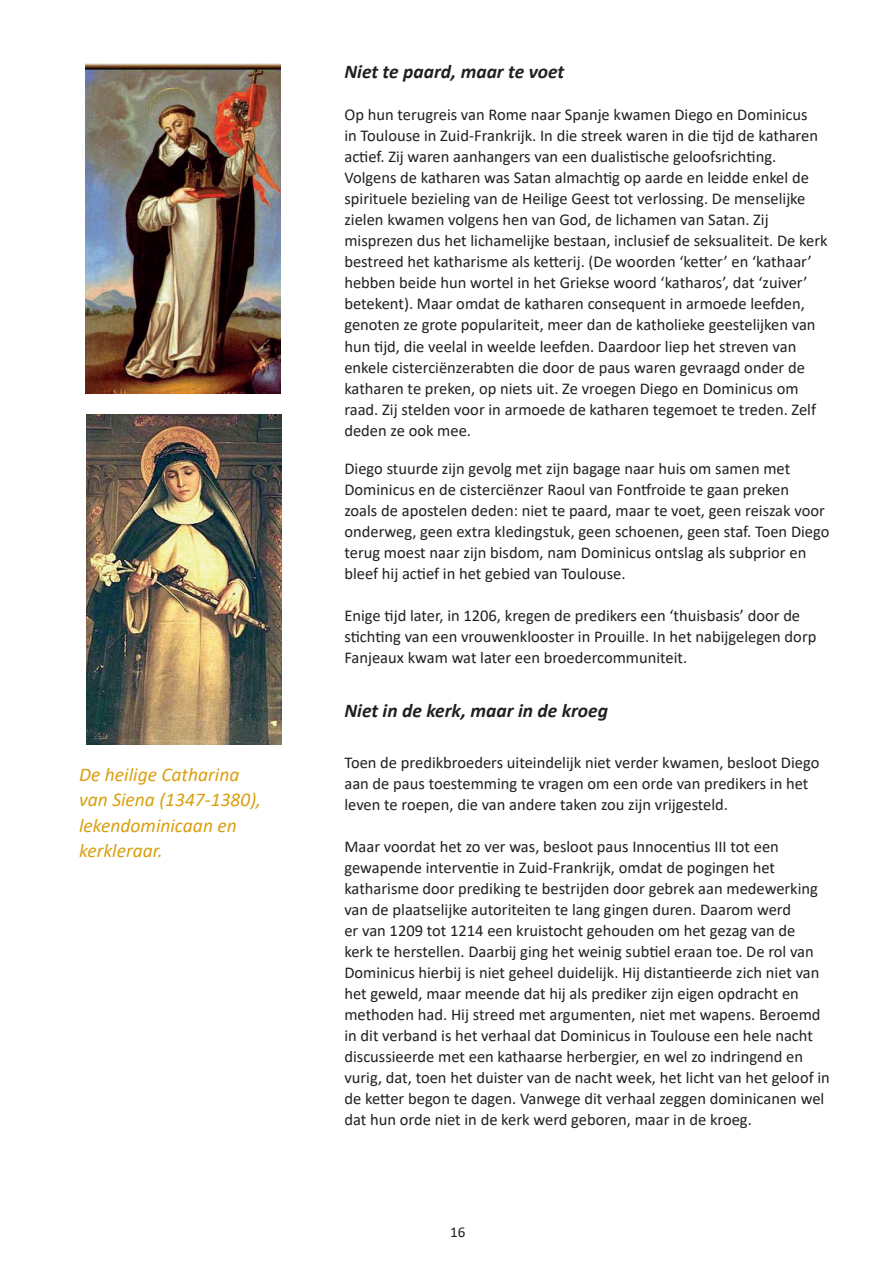
<style>
.page{position:relative;width:893px;height:1263px;background:#fff}
.page>*{position:absolute;margin:0;border:0;box-sizing:border-box;transform-origin:0 0}
.t1{font:italic 19.5px/25.5px "Calibri";color:#da9f0f}
.t2{font:italic 700 19.5px "Calibri";color:#231f20}
.t3{font:16.5px/21px "Calibri";color:#231f20}
.t4{font:15px "Calibri";color:#231f20}
</style>
<div class="page">
<img style="left:85px;top:64px;width:196px;height:329px">
<img style="left:86px;top:415px;width:196px;height:329px">
<p class="t1" style="left:79px;top:761px;width:183px">De heilige Catharina van Siena (1347-1380), lekendominicaan en kerkleraar.</p>
<p class="t2" style="left:344px;top:58px;width:221px">Niet te paard, maar te voet</p>
<p class="t3" style="left:344px;top:104px;width:485px">Op hun terugreis van Rome naar Spanje kwamen Diego en Dominicus<br>in Toulouse in Zuid-Frankrijk. In die streek waren in die tijd de katharen actief. Zij waren aanhangers van een dualistische geloofsrichting.<br>Volgens de katharen was Satan almachtig op aarde en leidde enkel de spirituele bezieling van de Heilige Geest tot verlossing. De menselijke zielen kwamen volgens hen van God, de lichamen van Satan. Zij misprezen dus het lichamelijke bestaan, inclusief de seksualiteit. De kerk bestreed het katharisme als ketterij. (De woorden ‘ketter’ en ‘kathaar’ hebben beide hun wortel in het Griekse woord ‘katharos’, dat ‘zuiver’ betekent). Maar omdat de katharen consequent in armoede leefden, genoten ze grote populariteit, meer dan de katholieke geestelijken van hun tijd, die veelal in weelde leefden. Daardoor liep het streven van enkele cisterciënzerabten die door de paus waren gevraagd onder de katharen te preken, op niets uit. Ze vroegen Diego en Dominicus om raad. Zij stelden voor in armoede de katharen tegemoet te treden. Zelf deden ze ook mee.</p>
<p class="t3" style="left:344px;top:458px;width:487px">Diego stuurde zijn gevolg met zijn bagage naar huis om samen met Dominicus en de cisterciënzer Raoul van Fontfroide te gaan preken<br>zoals de apostelen deden: niet te paard, maar te voet, geen reiszak voor onderweg, geen extra kledingstuk, geen schoenen, geen staf. Toen Diego terug moest naar zijn bisdom, nam Dominicus ontslag als subprior en bleef hij actief in het gebied van Toulouse.</p>
<p class="t3" style="left:344px;top:605px;width:473px">Enige tijd later, in 1206, kregen de predikers een ‘thuisbasis’ door de stichting van een vrouwenklooster in Prouille. In het nabijgelegen dorp<br>Fanjeaux kwam wat later een broedercommuniteit.</p>
<p class="t2" style="left:344px;top:697px;width:265px">Niet in de kerk, maar in de kroeg</p>
<p class="t3" style="left:344px;top:752px;width:476px">Toen de predikbroeders uiteindelijk niet verder kwamen, besloot Diego aan de paus toestemming te vragen om een orde van predikers in het leven te roepen, die van andere taken zou zijn vrijgesteld.</p>
<p class="t3" style="left:344px;top:836px;width:487px">Maar voordat het zo ver was, besloot paus Innocentius III tot een gewapende interventie in Zuid-Frankrijk, omdat de pogingen het katharisme door prediking te bestrijden door gebrek aan medewerking van de plaatselijke autoriteiten te lang gingen duren. Daarom werd<br>er van 1209 tot 1214 een kruistocht gehouden om het gezag van de<br>kerk te herstellen. Daarbij ging het weinig subtiel eraan toe. De rol van Dominicus hierbij is niet geheel duidelijk. Hij distantieerde zich niet van het geweld, maar meende dat hij als prediker zijn eigen opdracht en methoden had. Hij streed met argumenten, niet met wapens. Beroemd in dit verband is het verhaal dat Dominicus in Toulouse een hele nacht discussieerde met een kathaarse herbergier, en wel zo indringend en vurig, dat, toen het duister van de nacht week, het licht van het geloof in de ketter begon te dagen. Vanwege dit verhaal zeggen dominicanen wel dat hun orde niet in de kerk werd geboren, maar in de kroeg.</p>
<p class="t4" style="left:450px;top:1221px;width:17px">16</p>
</div>
